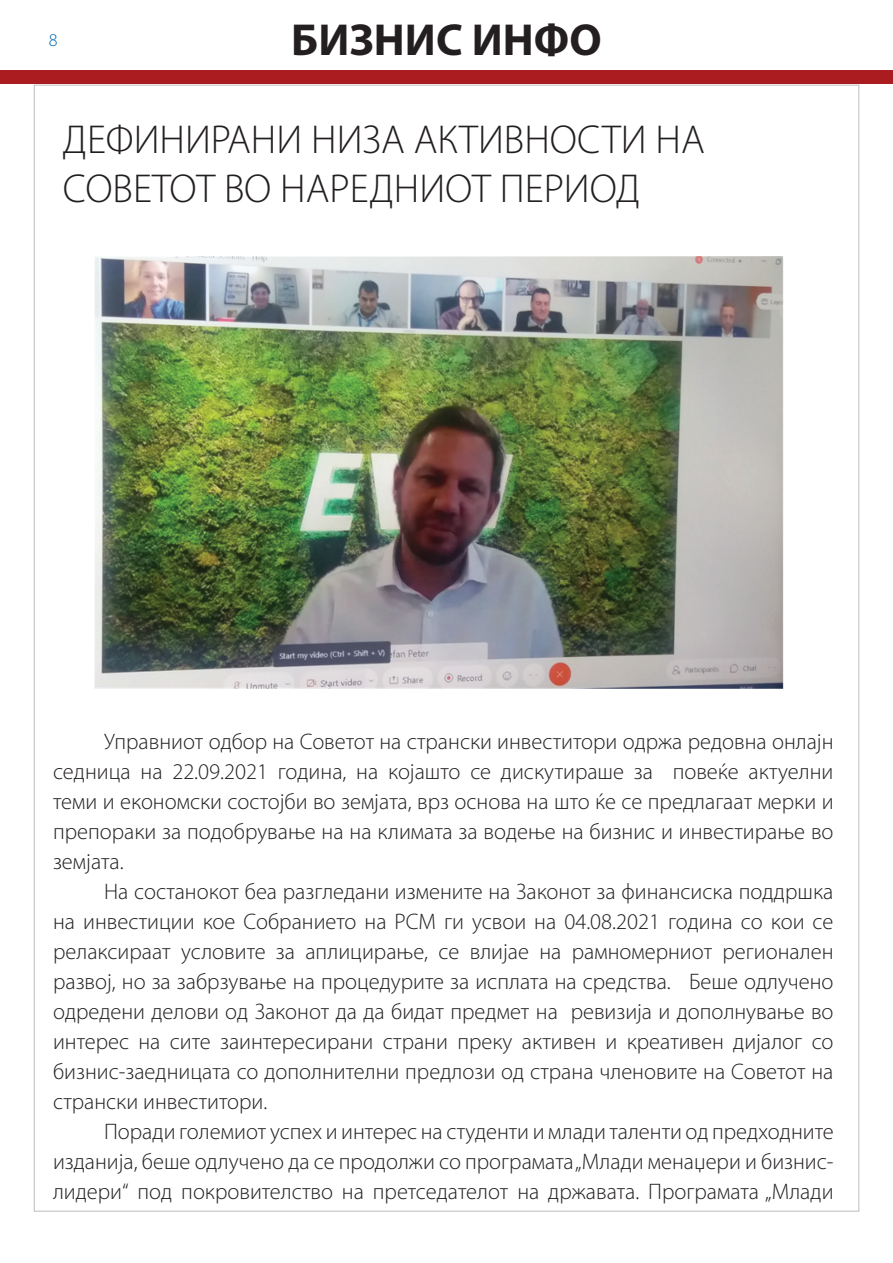
<style>
.page{position:relative;width:893px;height:1263px;background:#fff}
.page>*{position:absolute;margin:0;border:0;box-sizing:border-box;transform-origin:0 0}
.t1{font:700 45px "Myriad Pro";color:#231f20}
.t2{font:300 40.5px/48.6px "Myriad Pro";color:#231f20}
.t3{font:300 22.5px/30px "Myriad Pro";color:#231f20;text-align:justify}
.t4{font:300 18px "Myriad Pro";color:#0167b4}
</style>
<div class="page">
<div style="left:0;top:70px;width:893px;height:14px;background:#aa1c20"></div>
<img style="left:94px;top:257px;width:689px;height:431px">
<p class="t4" style="left:49px;top:30px;width:10px">8</p>
<h1 class="t1" style="left:291px;top:11px;width:312px">БИЗНИС ИНФО</h1>
<h2 class="t2" style="left:63px;top:115px;width:643px">ДЕФИНИРАНИ НИЗА АКТИВНОСТИ НА<br>СОВЕТОТ ВО НАРЕДНИОТ ПЕРИОД</h2>
<p class="t3" style="left:53px;top:727px;width:782px;text-indent:51px">Управниот одбор на Советот на странски инвеститори одржа редовна онлајн седница на 22.09.2021 година, на којашто се дискутираше за повеќе актуелни теми и економски состојби во земјата, врз основа на што ќе се предлагаат мерки и препораки за подобрување на на климата за водење на бизнис и инвестирање во земјата.</p>
<p class="t3" style="left:53px;top:877px;width:782px;text-indent:51px">На состанокот беа разгледани измените на Законот за финансиска поддршка на инвестиции кое Собранието на РСМ ги усвои на 04.08.2021 година со кои се релаксираат условите за аплицирање, се влијае на рамномерниот регионален развој, но за забрзување на процедурите за исплата на средства. Беше одлучено одредени делови од Законот да да бидат предмет на ревизија и дополнување во интерес на сите заинтересирани страни преку активен и креативен дијалог со бизнис-заедницата со дополнителни предлози од страна членовите на Советот на странски инвеститори.</p>
<p class="t3" style="left:53px;top:1117px;width:782px;text-indent:51px">Поради големиот успех и интерес на студенти и млади таленти од предходните изданија, беше одлучено да се продолжи со програмата „Млади менаџери и бизнис&shy;лидери“ под покровителство на претседателот на државата. Програмата „Млади</p>
</div>
